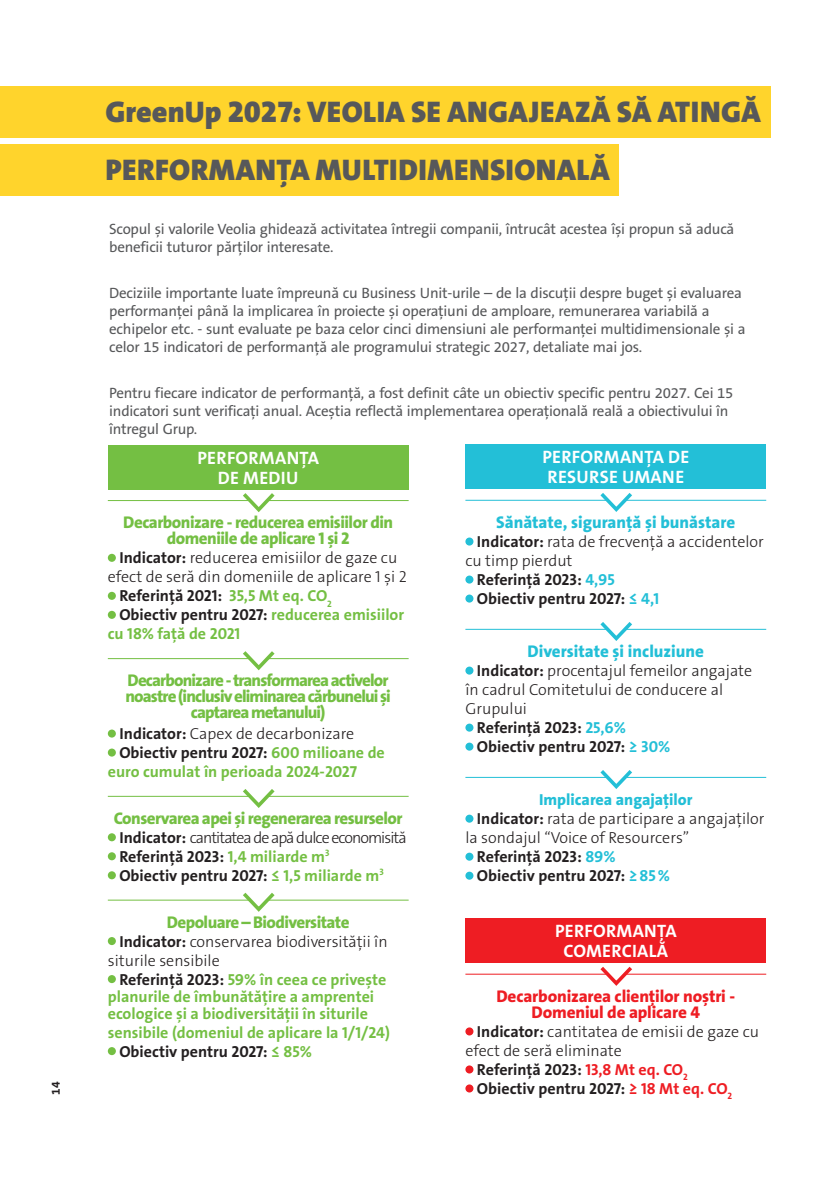
<style>
.page{position:relative;width:840px;height:1191px;background:#fff}
.page>*{position:absolute;margin:0;border:0;box-sizing:border-box;transform-origin:0 0}
.t1{font:30px "The Sans Veolia W9 Blk";letter-spacing:.015em;color:#57585a}
.ENCADRÉ_TITRE_SURLIGNÉ{font:18px/20px "The Sans Veolia W7 Bld";letter-spacing:.015em;color:#fff;text-align:center}
.ROUE_-_LÉGENDE_4____objectifs{font:17px/16px "The Sans Veolia W8 Ex Bld";letter-spacing:-.05em;color:#74bf43;text-align:center}
.Texte_courant{font:17px/16px "The Sans Veolia W8 Ex Bld";letter-spacing:-.03em;color:#74bf43;text-align:center}
.Texte_courant-2{font:17px "The Sans Veolia W8 Ex Bld";color:#23bfd7}
.Texte_courant-3{font:17px/16px "The Sans Veolia W8 Ex Bld";letter-spacing:-.01em;color:#ee1d23;text-align:center}
.Texte_courant-4{font:16px/19px "The Sans Veolia W3 Lig";color:#231f20}
.Texte_courant-5{font:16px "The Sans Veolia W7 Bld";color:#231f20}
.Texte_courant-6{font:16px/19px "The Sans Veolia W7 Bld";color:#74bf43}
.Texte_courant-7{font:16px "The Sans Veolia W3 Lig";letter-spacing:-.06em;color:#231f20}
.Texte_courant-8{font:16px "The Sans Veolia W8 Ex Bld";color:#23bfd7}
.V19_-_CHAPO_PHRASE{font:15px/18px "The Sans Veolia W5 Pla";letter-spacing:-.015em;color:#57585a}
.t2{font:12px "The Sans Veolia W7 Bld";color:#231f20}
.s1{font-family:"The Sans Veolia W7 Bld"}
.s2{color:#74bf43}
.s3{color:#231f20}
.s4{color:#23bfd7}
.s5{color:#ee1d23}
</style>
<div class="page">
<div style="left:108px;top:445px;width:300px;height:44px;background:#74bf43"></div>
<hr style="left:108px;top:500px;width:300px;height:1px;background:#74bf43">
<svg style="left:239px;top:489px;width:39px;height:24px"></svg>
<div style="left:108px;top:554px;width:8px;height:8px;background:#74bf43;border-radius:50%"></div>
<div style="left:108px;top:592px;width:8px;height:8px;background:#74bf43;border-radius:50%"></div>
<div style="left:108px;top:611px;width:8px;height:8px;background:#74bf43;border-radius:50%"></div>
<hr style="left:108px;top:658px;width:300px;height:1px;background:#74bf43">
<svg style="left:239px;top:651px;width:39px;height:20px"></svg>
<div style="left:108px;top:729px;width:8px;height:8px;background:#74bf43;border-radius:50%"></div>
<div style="left:108px;top:748px;width:8px;height:8px;background:#74bf43;border-radius:50%"></div>
<hr style="left:108px;top:796px;width:300px;height:1px;background:#74bf43">
<svg style="left:239px;top:789px;width:39px;height:19px"></svg>
<div style="left:108px;top:833px;width:8px;height:8px;background:#74bf43;border-radius:50%"></div>
<div style="left:108px;top:852px;width:8px;height:8px;background:#74bf43;border-radius:50%"></div>
<div style="left:108px;top:871px;width:8px;height:8px;background:#74bf43;border-radius:50%"></div>
<hr style="left:108px;top:899px;width:300px;height:1px;background:#74bf43">
<svg style="left:239px;top:892px;width:39px;height:20px"></svg>
<div style="left:108px;top:937px;width:8px;height:8px;background:#74bf43;border-radius:50%"></div>
<div style="left:108px;top:975px;width:8px;height:8px;background:#74bf43;border-radius:50%"></div>
<div style="left:108px;top:1047px;width:8px;height:8px;background:#74bf43;border-radius:50%"></div>
<div style="left:465px;top:444px;width:300px;height:45px;background:#23bfd7"></div>
<hr style="left:465px;top:500px;width:300px;height:1px;background:#23bfd7">
<svg style="left:596px;top:493px;width:39px;height:19px"></svg>
<div style="left:465px;top:537px;width:8px;height:8px;background:#23bfd7;border-radius:50%"></div>
<div style="left:465px;top:575px;width:8px;height:8px;background:#23bfd7;border-radius:50%"></div>
<div style="left:465px;top:594px;width:8px;height:8px;background:#23bfd7;border-radius:50%"></div>
<hr style="left:465px;top:629px;width:300px;height:1px;background:#23bfd7">
<svg style="left:596px;top:622px;width:39px;height:19px"></svg>
<div style="left:465px;top:666px;width:8px;height:8px;background:#23bfd7;border-radius:50%"></div>
<div style="left:465px;top:723px;width:8px;height:8px;background:#23bfd7;border-radius:50%"></div>
<div style="left:465px;top:742px;width:8px;height:8px;background:#23bfd7;border-radius:50%"></div>
<hr style="left:465px;top:777px;width:300px;height:1px;background:#23bfd7">
<svg style="left:596px;top:770px;width:39px;height:19px"></svg>
<div style="left:465px;top:814px;width:8px;height:8px;background:#23bfd7;border-radius:50%"></div>
<div style="left:465px;top:852px;width:8px;height:8px;background:#23bfd7;border-radius:50%"></div>
<div style="left:465px;top:871px;width:8px;height:8px;background:#23bfd7;border-radius:50%"></div>
<div style="left:465px;top:918px;width:300px;height:45px;background:#ee1d23"></div>
<hr style="left:465px;top:973px;width:300px;height:1px;background:#ee1d23">
<svg style="left:596px;top:966px;width:39px;height:20px"></svg>
<div style="left:465px;top:1027px;width:8px;height:8px;background:#ee1d23;border-radius:50%"></div>
<div style="left:465px;top:1065px;width:8px;height:8px;background:#ee1d23;border-radius:50%"></div>
<div style="left:465px;top:1084px;width:8px;height:8px;background:#ee1d23;border-radius:50%"></div>
<div style="left:0;top:86px;width:770px;height:51px;background:#ffd42c"></div>
<div style="left:0;top:144px;width:618px;height:51px;background:#ffd42c"></div>
<p class="t2" style="left:48px;top:1094px;width:14px;rotate:-90deg">14</p>
<p class="t1" style="left:105px;top:92px;width:656px">GreenUp 2027: VEOLIA SE ANGAJEAZĂ SĂ ATINGĂ</p>
<p class="t1" style="left:105px;top:150px;width:505px">PERFORMANȚA MULTIDIMENSIONALĂ</p>
<p class="V19_-_CHAPO_PHRASE" style="left:109px;top:220px;width:626px">Scopul și valorile Veolia ghidează activitatea întregii companii, întrucât acestea își propun să aducă beneficii tuturor părților interesate.</p>
<p class="V19_-_CHAPO_PHRASE" style="left:109px;top:284px;width:637px">Deciziile importante luate împreună cu Business Unit-urile – de la discuții despre buget și evaluarea performanței până la implicarea în proiecte și operațiuni de amploare, remunerarea variabilă a echipelor etc. - sunt evaluate pe baza celor cinci dimensiuni ale performanței multidimensionale și a celor 15 indicatori de performanță ale programului strategic 2027, detaliate mai jos.</p>
<p class="V19_-_CHAPO_PHRASE" style="left:109px;top:384px;width:625px">Pentru fiecare indicator de performanță, a fost definit câte un obiectiv specific pentru 2027. Cei 15 indicatori sunt verificați anual. Aceștia reflectă implementarea operațională reală a obiectivului în întregul Grup.</p>
<p class="ENCADRÉ_TITRE_SURLIGNÉ" style="left:197px;top:448px;width:123px">PERFORMANȚA<br>DE MEDIU</p>
<p class="Texte_courant" style="left:123px;top:514px;width:271px">Decarbonizare - reducerea emisiilor din domeniile de aplicare 1 și 2</p>
<p class="Texte_courant-4" style="left:108px;top:548px;width:300px;text-align:center"><span class="s1">Indicator:</span> reducerea emisiilor de gaze cu efect de seră din domeniile de aplicare 1 și 2</p>
<p class="Texte_courant-5" style="left:119px;top:585px;width:214px">Referință 2021: <span class="s2">35,5 Mt eq. CO</span><sub>2</sub></p>
<p class="Texte_courant-6" style="left:108px;top:605px;width:297px;text-indent:12px"><span class="s3">Obiectiv pentru 2027:</span> reducerea emisiilor cu 18% față de 2021</p>
<p class="ROUE_-_LÉGENDE_4____objectifs" style="left:125px;top:672px;width:267px">Decarbonizare - transformarea activelor noastre (inclusiv eliminarea cărbunelui și captarea metanului)</p>
<p class="Texte_courant-4" style="left:119px;top:724px;width:236px"><span class="s1">Indicator:</span> Capex de decarbonizare</p>
<p class="Texte_courant-6" style="left:108px;top:743px;width:278px;text-indent:12px"><span class="s3">Obiectiv pentru 2027:</span> 600 milioane de euro cumulat în perioada 2024-2027</p>
<p class="ROUE_-_LÉGENDE_4____objectifs" style="left:114px;top:810px;width:290px">Conservarea apei și regenerarea resurselor</p>
<p class="Texte_courant-7" style="left:119px;top:827px;width:289px"><span class="s1">Indicator:</span> cantitatea de apă dulce economisită</p>
<p class="Texte_courant-5" style="left:119px;top:846px;width:211px">Referință 2023: <span class="s2">1,4 miliarde m</span><sup>3</sup></p>
<p class="Texte_courant-5" style="left:119px;top:865px;width:266px">Obiectiv pentru 2027: <span class="s2">≤ 1,5 miliarde m</span><sup>3</sup></p>
<p class="ROUE_-_LÉGENDE_4____objectifs" style="left:167px;top:914px;width:184px">Depoluare – Biodiversitate</p>
<p class="Texte_courant-4" style="left:108px;top:931px;width:281px;text-indent:12px"><span class="s1">Indicator:</span> conservarea biodiversității în siturile sensibile</p>
<p class="Texte_courant-6" style="left:108px;top:970px;width:280px;line-height:17px;text-indent:12px"><span class="s3">Referință 2023:</span> 59% în ceea ce privește planurile de îmbunătățire a amprentei ecologice și a biodiversității în siturile</p>
<p class="Texte_courant-6" style="left:108px;top:1022px;width:283px">sensibile (domeniul de aplicare la 1/1/24)</p>
<p class="Texte_courant-5" style="left:119px;top:1040px;width:194px">Obiectiv pentru 2027: <span class="s2">≤ 85%</span></p>
<p class="ENCADRÉ_TITRE_SURLIGNÉ" style="left:542px;top:447px;width:148px;text-align:left">PERFORMANȚA DE<br>RESURSE UMANE</p>
<p class="Texte_courant-2" style="left:496px;top:511px;width:240px">Sănătate, siguranță și bunăstare</p>
<p class="Texte_courant-4" style="left:465px;top:532px;width:300px;text-indent:12px"><span class="s1">Indicator:</span> rata de frecvență a accidentelor cu timp pierdut</p>
<p class="Texte_courant-5" style="left:476px;top:569px;width:139px">Referință 2023: <span class="s4">4,95</span></p>
<p class="Texte_courant-5" style="left:476px;top:588px;width:183px">Obiectiv pentru 2027: <span class="s4">≤ 4,1</span></p>
<p class="Texte_courant-2" style="left:527px;top:640px;width:178px">Diversitate și incluziune</p>
<p class="Texte_courant-4" style="left:465px;top:661px;width:288px;text-indent:12px"><span class="s1">Indicator:</span> procentajul femeilor angajate în cadrul Comitetului de conducere al<br>Grupului</p>
<p class="Texte_courant-5" style="left:476px;top:717px;width:150px">Referință 2023: <span class="s4">25,6%</span></p>
<p class="Texte_courant-5" style="left:476px;top:736px;width:195px">Obiectiv pentru 2027: <span class="s4">≥ 30%</span></p>
<p class="Texte_courant-8" style="left:538px;top:789px;width:155px">Implicarea angajaților</p>
<p class="Texte_courant-4" style="left:465px;top:809px;width:300px;text-indent:12px"><span class="s1">Indicator:</span> rata de participare a angajaților la sondajul “Voice of Resourcers”</p>
<p class="Texte_courant-5" style="left:476px;top:846px;width:140px">Referință 2023: <span class="s4">89%</span></p>
<p class="Texte_courant-5" style="left:476px;top:865px;width:194px">Obiectiv pentru 2027: <span class="s4">≥85%</span></p>
<p class="ENCADRÉ_TITRE_SURLIGNÉ" style="left:554px;top:921px;width:123px">PERFORMANȚA<br>COMERCIALĂ</p>
<p class="Texte_courant-3" style="left:496px;top:988px;width:240px">Decarbonizarea clienților noștri -<br>Domeniul de aplicare 4</p>
<p class="Texte_courant-4" style="left:465px;top:1022px;width:295px;text-indent:12px"><span class="s1">Indicator:</span> cantitatea de emisii de gaze cu efect de seră eliminate</p>
<p class="Texte_courant-5" style="left:476px;top:1059px;width:212px">Referință 2023: <span class="s5">13,8 Mt eq. CO</span><sub>2</sub></p>
<p class="Texte_courant-5" style="left:476px;top:1078px;width:257px">Obiectiv pentru 2027: <span class="s5">≥ 18 Mt eq. CO</span><sub>2</sub></p>
</div>
